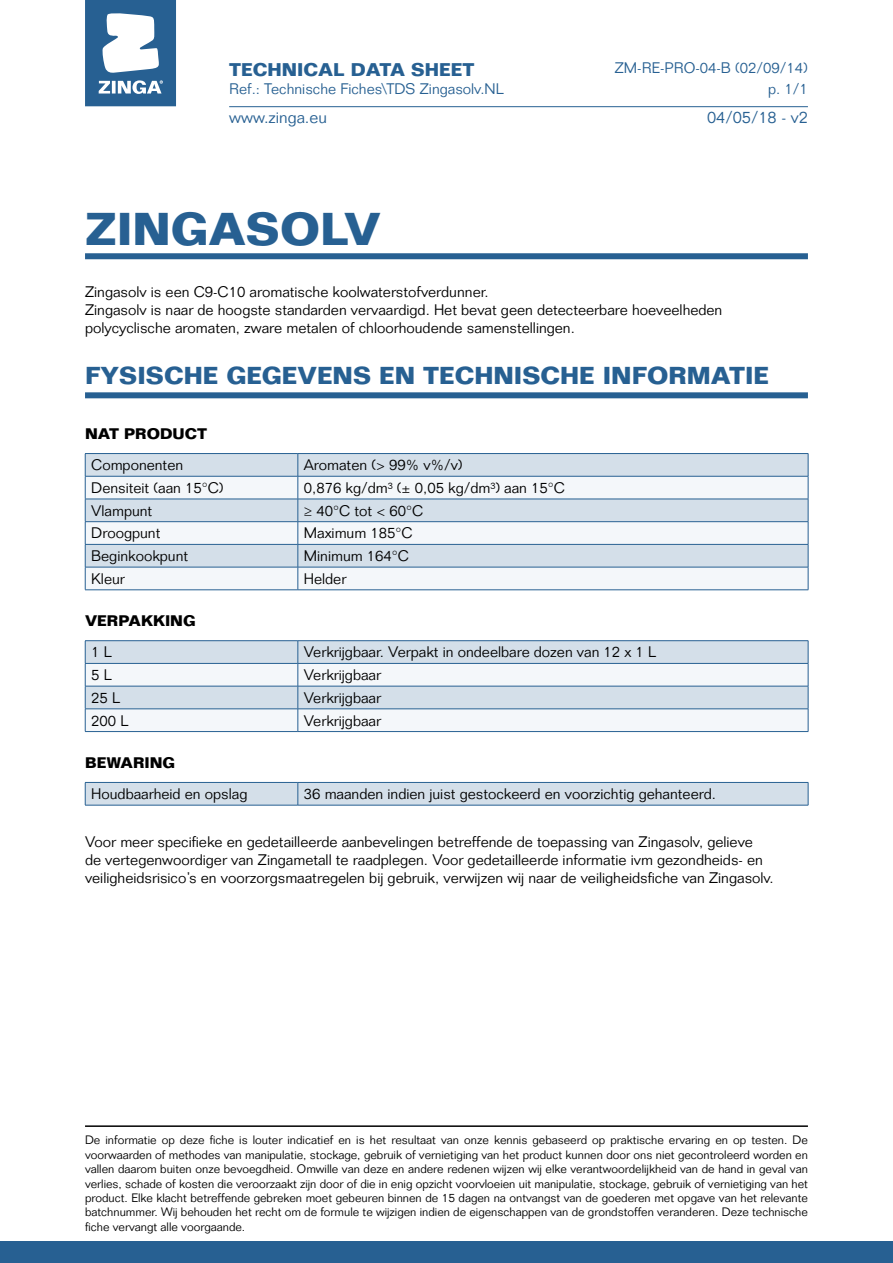
<style>
.page{position:relative;width:893px;height:1263px;background:#fff}
.page>*{position:absolute;margin:0;border:0;box-sizing:border-box;transform-origin:0 0}
.t1{font:700 45px "Folio Std";color:#276092}
.t2{font:700 24px "Folio Std";color:#276092}
.t3{font:700 18px "Folio Std";color:#276092}
.t4{font:300 16.5px "Folio Std";color:#276092}
.t5{font:300 15px/18px "Folio Std";color:#000}
.t6{font:300 15px "Folio Std";color:#276092}
.t7{font:700 15px "Folio Std";color:#000}
.t8{font:300 12px/14.4px "Folio Std";color:#000;text-align:justify}
</style>
<div class="page">
<svg style="left:85px;top:0;width:91px;height:106px"></svg>
<hr style="left:229px;top:106px;width:579px;height:1px;background:#276092">
<div style="left:0;top:1242px;width:893px;height:21px;background:#276092"></div>
<hr style="left:85px;top:1125px;width:723px;height:2px;background:#000">
<div style="left:85px;top:253px;width:723px;height:6px;background:#276092"></div>
<div style="left:85px;top:392px;width:723px;height:6px;background:#276092"></div>
<svg style="left:86px;top:454px;width:722px;height:22px;background:#d1dde7"></svg>
<svg style="left:86px;top:477px;width:722px;height:112px;fill:#f4f7fa"></svg>
<hr style="left:85px;top:453px;width:213px;height:1px;background:#276092">
<hr style="left:298px;top:453px;width:510px;height:1px;background:#276092">
<hr style="left:85px;top:476px;width:213px;height:1px;background:#276092">
<hr style="left:298px;top:476px;width:510px;height:1px;background:#276092">
<hr style="left:85px;top:499px;width:213px;height:1px;background:#276092">
<hr style="left:298px;top:499px;width:510px;height:1px;background:#276092">
<hr style="left:85px;top:521px;width:213px;height:1px;background:#276092">
<hr style="left:298px;top:521px;width:510px;height:1px;background:#276092">
<hr style="left:85px;top:544px;width:213px;height:1px;background:#276092">
<hr style="left:298px;top:544px;width:510px;height:1px;background:#276092">
<hr style="left:85px;top:567px;width:213px;height:1px;background:#276092">
<svg style="left:85px;top:454px;width:1px;height:135px"></svg>
<hr style="left:298px;top:567px;width:510px;height:1px;background:#276092">
<svg style="left:298px;top:454px;width:1px;height:135px"></svg>
<svg style="left:808px;top:454px;width:1px;height:136px"></svg>
<hr style="left:85px;top:589px;width:213px;height:1px;background:#276092">
<hr style="left:298px;top:589px;width:510px;height:1px;background:#276092">
<svg style="left:86px;top:641px;width:722px;height:22px;background:#d1dde7"></svg>
<svg style="left:86px;top:664px;width:722px;height:67px;fill:#f4f7fa"></svg>
<hr style="left:85px;top:640px;width:213px;height:1px;background:#276092">
<hr style="left:298px;top:640px;width:510px;height:1px;background:#276092">
<hr style="left:85px;top:663px;width:213px;height:1px;background:#276092">
<hr style="left:298px;top:663px;width:510px;height:1px;background:#276092">
<hr style="left:85px;top:686px;width:213px;height:1px;background:#276092">
<hr style="left:298px;top:686px;width:510px;height:1px;background:#276092">
<hr style="left:85px;top:709px;width:213px;height:1px;background:#276092">
<svg style="left:85px;top:641px;width:1px;height:90px"></svg>
<hr style="left:298px;top:709px;width:510px;height:1px;background:#276092">
<svg style="left:298px;top:641px;width:1px;height:90px"></svg>
<svg style="left:808px;top:641px;width:1px;height:90px"></svg>
<hr style="left:85px;top:731px;width:213px;height:1px;background:#276092">
<hr style="left:298px;top:731px;width:510px;height:1px;background:#276092">
<svg style="left:85px;top:782px;width:724px;height:23px;background:#c9d6e3"></svg>
<hr style="left:85px;top:805px;width:213px;height:1px;background:#276092">
<hr style="left:298px;top:805px;width:510px;height:1px;background:#276092">
<p class="t3" style="left:229px;top:58px;width:247px">TECHNICAL DATA SHEET</p>
<p class="t6" style="left:229px;top:79px;width:276px">Ref.: Technische Fiches\TDS Zingasolv.NL</p>
<p class="t4" style="left:229px;top:107px;width:99px">www.zinga.eu</p>
<h1 class="t1" style="left:85px;top:201px;width:297px">ZINGASOLV</h1>
<p class="t6" style="left:615px;top:59px;width:195px">ZM-RE-PRO-04-B (02/09/14)</p>
<p class="t6" style="left:768px;top:79px;width:41px">p. 1/1</p>
<p class="t4" style="left:707px;top:107px;width:102px">04/05/18 - v2</p>
<p class="t5" style="left:85px;top:283px;width:639px">Zingasolv is een C9-C10 aromatische koolwaterstofverdunner.<br>Zingasolv is naar de hoogste standarden vervaardigd. Het bevat geen detecteerbare hoeveelheden polycyclische aromaten, zware metalen of chloorhoudende samenstellingen.</p>
<h2 class="t2" style="left:85px;top:360px;width:685px">FYSISCHE GEGEVENS EN TECHNISCHE INFORMATIE</h2>
<p class="t7" style="left:85px;top:424px;width:123px">NAT PRODUCT</p>
<p class="t5" style="left:91px;top:456px;width:93px">Componenten</p>
<p class="t5" style="left:304px;top:456px;width:160px">Aromaten (&gt; 99% v%/v)</p>
<p class="t5" style="left:91px;top:479px;width:134px">Densiteit (aan 15°C)</p>
<p class="t5" style="left:304px;top:479px;width:263px">0,876 kg/dm³ (± 0,05 kg/dm³) aan 15°C</p>
<p class="t5" style="left:91px;top:501px;width:63px">Vlampunt</p>
<p class="t5" style="left:304px;top:501px;width:121px">≥ 40°C tot &lt; 60°C</p>
<p class="t5" style="left:91px;top:524px;width:71px">Droogpunt</p>
<p class="t5" style="left:304px;top:524px;width:110px">Maximum 185°C</p>
<p class="t5" style="left:91px;top:547px;width:98px">Beginkookpunt</p>
<p class="t5" style="left:304px;top:547px;width:107px">Minimum 164°C</p>
<p class="t5" style="left:91px;top:570px;width:35px">Kleur</p>
<p class="t5" style="left:304px;top:570px;width:44px">Helder</p>
<p class="t7" style="left:85px;top:611px;width:112px">VERPAKKING</p>
<p class="t5" style="left:91px;top:643px;width:22px">1 L</p>
<p class="t5" style="left:304px;top:643px;width:354px">Verkrijgbaar. Verpakt in ondeelbare dozen van 12 x 1 L</p>
<p class="t5" style="left:91px;top:666px;width:22px">5 L</p>
<p class="t5" style="left:304px;top:666px;width:79px">Verkrijgbaar</p>
<p class="t5" style="left:91px;top:689px;width:30px">25 L</p>
<p class="t5" style="left:304px;top:689px;width:79px">Verkrijgbaar</p>
<p class="t5" style="left:91px;top:711px;width:39px">200 L</p>
<p class="t5" style="left:304px;top:711px;width:79px">Verkrijgbaar</p>
<p class="t7" style="left:85px;top:753px;width:91px">BEWARING</p>
<p class="t5" style="left:91px;top:785px;width:158px">Houdbaarheid en opslag</p>
<p class="t5" style="left:304px;top:785px;width:414px">36 maanden indien juist gestockeerd en voorzichtig gehanteerd.</p>
<p class="t5" style="left:85px;top:832px;width:690px">Voor meer specifieke en gedetailleerde aanbevelingen betreffende de toepassing van Zingasolv, gelieve<br>de vertegenwoordiger van Zingametall te raadplegen. Voor gedetailleerde informatie ivm gezondheids- en veiligheidsrisico’s en voorzorgsmaatregelen bij gebruik, verwijzen wij naar de veiligheidsfiche van Zingasolv.</p>
<p class="t8" style="left:85px;top:1133px;width:724px">De informatie op deze fiche is louter indicatief en is het resultaat van onze kennis gebaseerd op praktische ervaring en op testen. De voorwaarden of methodes van manipulatie, stockage, gebruik of vernietiging van het product kunnen door ons niet gecontroleerd worden en vallen daarom buiten onze bevoegdheid. Omwille van deze en andere redenen wijzen wij elke verantwoordelijkheid van de hand in geval van verlies, schade of kosten die veroorzaakt zijn door of die in enig opzicht voorvloeien uit manipulatie, stockage, gebruik of vernietiging van het product. Elke klacht betreffende gebreken moet gebeuren binnen de 15 dagen na ontvangst van de goederen met opgave van het relevante batchnummer. Wij behouden het recht om de formule te wijzigen indien de eigenschappen van de grondstoffen veranderen. Deze technische fiche vervangt alle voorgaande.</p>
</div>
